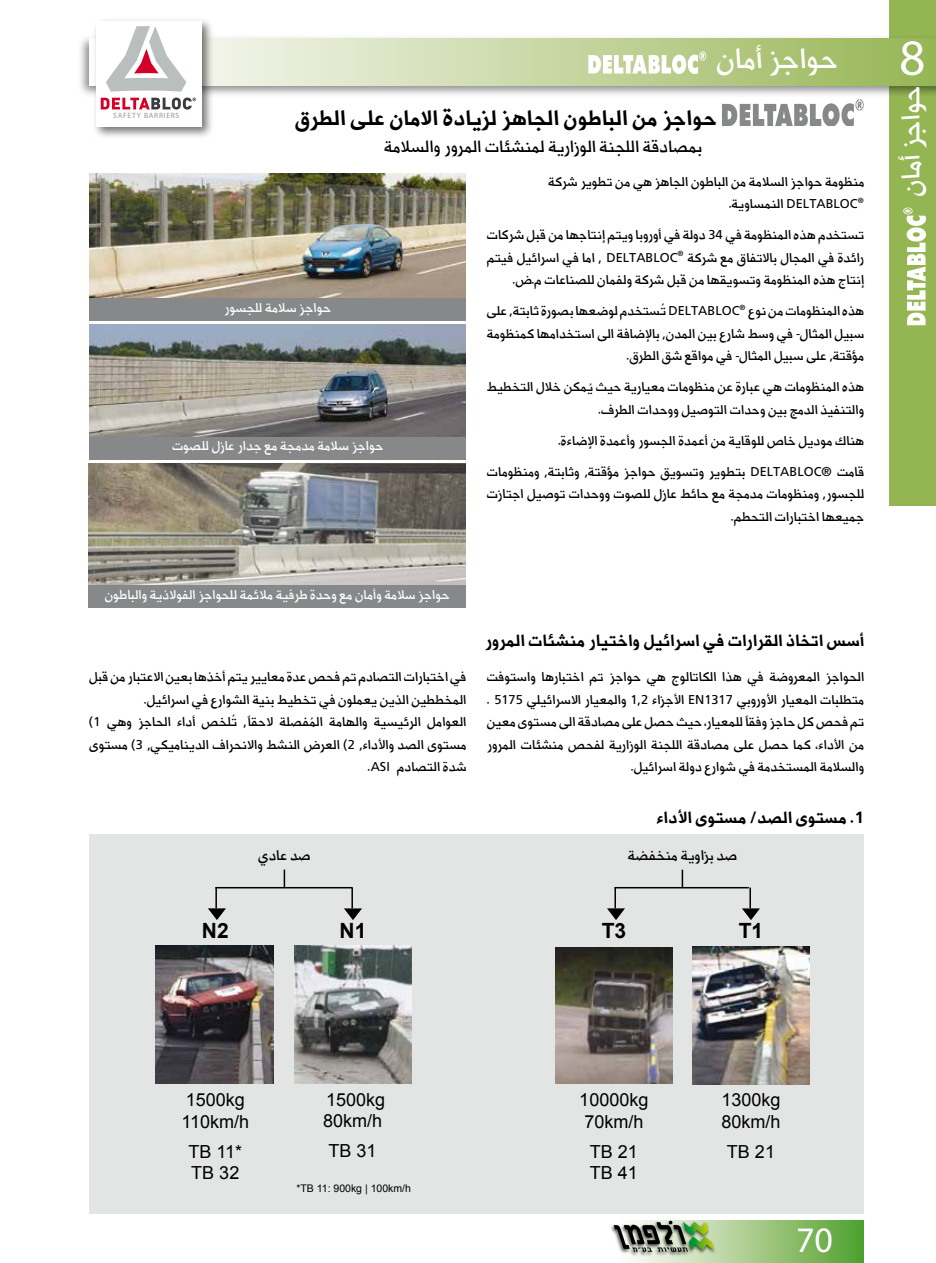
<style>
.page{position:relative;width:936px;height:1263px;background:#fff}
.page>*{position:absolute;margin:0;border:0;box-sizing:border-box;transform-origin:0 0}
.t1{font:51px "Myriad Pro";color:#fff}
.t2{font:36px "Myriad Pro";color:#fff}
.t3{font:700 21px "Arial";color:#000}
.t4{font:18px/21.6px "Arial";color:#000}
.t5{font:10.5px "Arial";color:#000}
.t6{font:700 7.65px "DIN";letter-spacing:.09em;color:#8f989b}
</style>
<div class="page">
<div style="left:89px;top:835px;width:774px;height:379px;background:#e3e4e4"></div>
<hr style="left:614px;top:887px;width:2px;height:21px;background:#000">
<svg style="left:607px;top:908px;width:18px;height:12px"></svg>
<hr style="left:749px;top:887px;width:2px;height:21px;background:#000">
<svg style="left:742px;top:908px;width:18px;height:12px"></svg>
<hr style="left:614px;top:887px;width:134px;height:1px;background:#000">
<svg style="left:681px;top:870px;width:2px;height:17px"></svg>
<hr style="left:215px;top:887px;width:2px;height:21px;background:#000">
<svg style="left:208px;top:908px;width:18px;height:12px"></svg>
<hr style="left:351px;top:887px;width:2px;height:21px;background:#000">
<svg style="left:344px;top:908px;width:18px;height:12px"></svg>
<hr style="left:215px;top:887px;width:137px;height:1px;background:#000">
<img style="left:89px;top:324px;width:377px;height:113px">
<img style="left:88px;top:463px;width:378px;height:123px">
<img style="left:89px;top:174px;width:376px;height:125px">
<img style="left:156px;top:945px;width:117px;height:138px">
<img style="left:294px;top:945px;width:117px;height:138px">
<img style="left:555px;top:947px;width:117px;height:136px">
<img style="left:692px;top:946px;width:117px;height:138px">
<div style="left:89px;top:299px;width:376px;height:22px;background:#87888a"></div>
<div style="left:89px;top:437px;width:377px;height:22px;background:#87888a"></div>
<div style="left:88px;top:586px;width:378px;height:22px;background:#87888a"></div>
<div style="left:889px;top:0;width:46px;height:1263px;background:#93b552"></div>
<div style="left:617px;top:1220px;width:246px;height:43px;background:linear-gradient(to right,#fff,#57a22e)"></div>
<img style="left:610px;top:1220px;width:107px;height:37px">
<svg style="left:613px;top:1221px;width:101px;height:31px;background:#819075"></svg>
<div style="left:77px;top:34px;width:858px;height:63px;background:#000;opacity:.45"></div>
<svg style="left:89px;top:38px;width:846px;height:47px;background:#c9d7a6"></svg>
<svg style="left:588px;top:51px;width:118px;height:22px"></svg>
<div style="left:92px;top:17px;width:122px;height:122px;background:#000;opacity:.55"></div>
<div style="left:96px;top:21px;width:106px;height:106px;background:#fff"></div>
<svg style="left:101px;top:98px;width:95px;height:12px"></svg>
<svg style="left:106px;top:26px;width:80px;height:66px"></svg>
<svg style="left:903px;top:208px;width:21px;height:117px"></svg>
<svg style="left:722px;top:99px;width:141px;height:26px"></svg>
<div style="left:880px;top:506px;width:55px;height:757px;background:#fff"></div>
<svg style="left:283px;top:869px;width:3px;height:18px"></svg>
<div style="left:769px;top:48px;width:67px;height:28px;background:#a8c170"></div>
<svg style="left:717px;top:45px;width:44px;height:30px"></svg>
<svg style="left:901px;top:86px;width:25px;height:11px"></svg>
<p class="t6" style="left:113px;top:111px;width:68px">SAFETY BARRIERS</p>
<h1 class="t1" style="left:899px;top:26px;width:28px">8</h1>
<p class="t3" style="left:202px;top:917px;width:28px">N2</p>
<p class="t3" style="left:339px;top:917px;width:28px">N1</p>
<p class="t4" style="left:181px;top:1089px;width:69px">1500kg<br>110km h/</p>
<p class="t4" style="left:188px;top:1141px;width:55px">TB 11*<br>TB 32</p>
<p class="t4" style="left:323px;top:1089px;width:64px">1500kg<br>80km h/</p>
<p class="t4" style="left:328px;top:1140px;width:50px">TB 31</p>
<p class="t5" style="left:296px;top:1181px;width:116px">*TB 11: 900kg | 100km h/</p>
<p class="t3" style="left:601px;top:917px;width:26px">T3</p>
<p class="t4" style="left:579px;top:1089px;width:71px">10000kg<br>70km h/</p>
<p class="t4" style="left:590px;top:1141px;width:50px">TB 21<br>TB 41</p>
<p class="t3" style="left:738px;top:917px;width:26px">T1</p>
<p class="t4" style="left:721px;top:1089px;width:61px">1300kg<br>80km h/</p>
<p class="t4" style="left:727px;top:1141px;width:50px">TB 21</p>
<h2 class="t2" style="left:796px;top:1217px;width:38px">70</h2>
</div>
